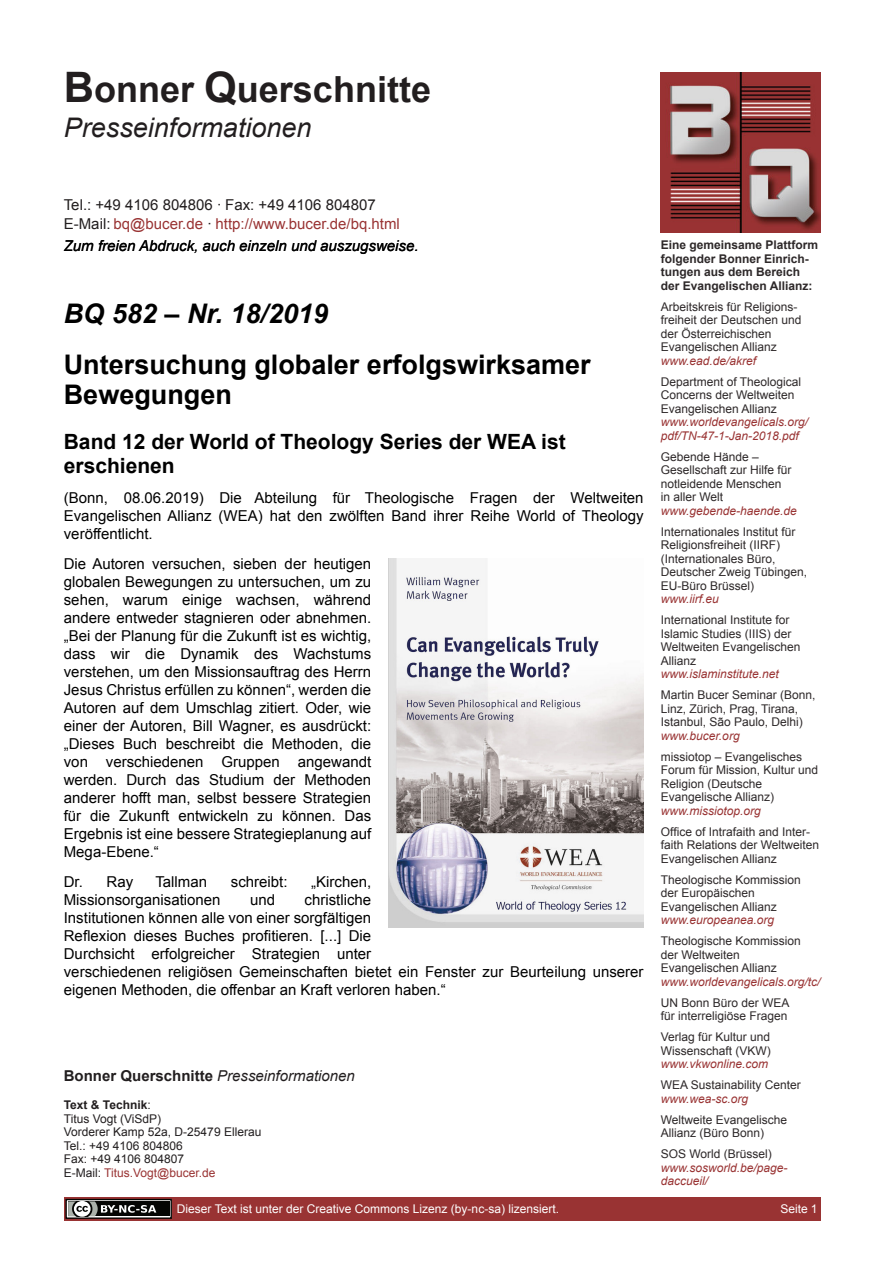
<style>
.page{position:relative;width:893px;height:1263px;background:#fff}
.page>*{position:absolute;margin:0;border:0;box-sizing:border-box;transform-origin:0 0}
.t1{font:700 36px "Arial";color:#221e1f}
.t2{font:700 27px/30px "Arial";color:#000}
.t3{font:italic 27px "Arial";color:#221e1f}
.t4{font:italic 700 27px "Arial";color:#000}
.t5{font:700 21px/24px "Arial";color:#000}
.t6{font:15px/18px "Arial";color:#000;text-align:justify}
.t7{font:15px/19.5px "Arial";color:#221e1f}
.t8{font:italic 15px "Arial";color:#000}
.t9{font:italic 15px "Arial";color:#221e1f}
.t10{font:12px/13.5px "Arial";color:#2d2829}
.t11{font:italic 12px/13.5px "Arial";color:#933}
.t12{font:12px/13.5px "Arial";color:#221e1f}
.t13{font:700 12px/13.5px "Arial";color:#2d2829}
.t14{font:12px "Arial";color:#fff}
.s1{font-size:42px}
.s2{color:#933}
.s3{font-weight:700;font-style:normal}
.s4{font-weight:700}
</style>
<div class="page">
<img style="left:660px;top:72px;width:160px;height:160px">
<div style="left:64px;top:1197px;width:756px;height:23px;background:#933"></div>
<svg style="left:67px;top:1201px;width:103px;height:16px"></svg>
<div style="left:65px;top:1199px;width:107px;height:20px;border:1px solid #040503"></div>
<div style="left:68px;top:1201px;width:101px;height:15px;background:#040503"></div>
<svg style="left:68px;top:1201px;width:88px;height:15px"></svg>
<img style="left:388px;top:558px;width:255px;height:369px">
<h1 class="t1" style="left:64px;top:76px;width:369px"><span class="s1">B</span>onner <span class="s1">Q</span>uerschnitte</h1>
<h2 class="t3" style="left:64px;top:117px;width:249px">Presseinformationen</h2>
<p class="t7" style="left:64px;top:196px;width:337px">Tel.: +49 4106 804806 · Fax: +49 4106 804807<br>E-Mail: <span class="s2">bq@bucer.de</span> · <span class="s2">http://www.bucer.de/bq.html</span></p>
<p class="t8" style="left:64px;top:240px;width:356px">Zum freien Abdruck, auch einzeln und auszugsweise.</p>
<p class="t13" style="left:660px;top:239px;width:159px">Eine gemeinsame Plattform folgender Bonner Einrich&shy;tungen aus dem Bereich der Evangelischen Allianz:</p>
<p class="t10" style="left:660px;top:301px;width:142px">Arbeitskreis für Religions&shy;freiheit der Deutschen und der Österreichischen<br>Evangelischen Allianz</p>
<p class="t11" style="left:660px;top:355px;width:97px">www.ead.de/akref</p>
<p class="t10" style="left:660px;top:376px;width:142px">Department of Theological<br>Concerns der Weltweiten<br>Evangelischen Allianz</p>
<p class="t11" style="left:660px;top:416px;width:149px">www.worldevangelicals.org/ pdf/TN-47-1-Jan-2018.pdf</p>
<p class="t10" style="left:660px;top:451px;width:132px">Gebende Hände –<br>Gesellschaft zur Hilfe für notleidende Menschen in aller Welt</p>
<p class="t11" style="left:660px;top:505px;width:138px">www.gebende-haende.de</p>
<p class="t10" style="left:660px;top:526px;width:148px">Internationales Institut für<br>Religionsfreiheit (IIRF) (Internationales Büro,<br>Deutscher Zweig Tübingen,<br>EU-Büro Brüssel)</p>
<p class="t11" style="left:660px;top:593px;width:60px">www.iirf.eu</p>
<p class="t10" style="left:660px;top:614px;width:141px">International Institute for<br>Islamic Studies (IIIS) der<br>Weltweiten Evangelischen<br>Allianz</p>
<p class="t11" style="left:660px;top:668px;width:120px">www.islaminstitute.net</p>
<p class="t10" style="left:660px;top:689px;width:156px">Martin Bucer Seminar (Bonn,<br>Linz, Zürich, Prag, Tirana,<br>Istanbul, São Paulo, Delhi)</p>
<p class="t11" style="left:660px;top:730px;width:80px">www.bucer.org</p>
<p class="t10" style="left:660px;top:751px;width:159px">missiotop – Evangelisches<br>Forum für Mission, Kultur und<br>Religion (Deutsche<br>Evangelische Allianz)</p>
<p class="t11" style="left:660px;top:805px;width:102px">www.missiotop.org</p>
<p class="t10" style="left:660px;top:826px;width:160px">Office of Intrafaith and Inter&shy;faith Relations der Weltweiten<br>Evangelischen Allianz</p>
<p class="t10" style="left:660px;top:874px;width:142px">Theologische Kommission der Europäischen<br>Evangelischen Allianz</p>
<p class="t11" style="left:660px;top:914px;width:115px">www.europeanea.org</p>
<p class="t10" style="left:660px;top:935px;width:142px">Theologische Kommission der Weltweiten<br>Evangelischen Allianz</p>
<p class="t11" style="left:660px;top:976px;width:161px">www.worldevangelicals.org/tc/</p>
<p class="t10" style="left:660px;top:997px;width:130px">UN Bonn Büro der WEA für interreligiöse Fragen</p>
<p class="t10" style="left:660px;top:1031px;width:112px">Verlag für Kultur und<br>Wissenschaft (VKW)</p>
<p class="t11" style="left:660px;top:1058px;width:109px">www.vkwonline.com</p>
<p class="t10" style="left:660px;top:1079px;width:142px">WEA Sustainability Center</p>
<p class="t11" style="left:660px;top:1093px;width:89px">www.wea-sc.org</p>
<p class="t10" style="left:660px;top:1114px;width:128px">Weltweite Evangelische<br>Allianz (Büro Bonn)</p>
<p class="t10" style="left:660px;top:1148px;width:113px">SOS World (Brüssel)</p>
<p class="t11" style="left:660px;top:1162px;width:128px">www.sosworld.be/page&shy;daccueil/</p>
<h2 class="t4" style="left:64px;top:303px;width:266px">BQ 582 – Nr. 18/2019</h2>
<h2 class="t2" style="left:64px;top:352px;width:528px">Untersuchung globaler erfolgswirksamer<br>Bewegungen</h2>
<h3 class="t5" style="left:64px;top:432px;width:503px">Band 12 der World of Theology Series der WEA ist erschienen</h3>
<p class="t6" style="left:64px;top:490px;width:581px">(Bonn, 08.06.2019) Die Abteilung für Theologische Fragen der Weltweiten Evangelischen Allianz (WEA) hat den zwölften Band ihrer Reihe World of Theology veröffentlicht.</p>
<p class="t6" style="left:64px;top:556px;width:309px">Die Autoren versuchen, sieben der heutigen globalen Bewegungen zu untersuchen, um zu sehen, warum einige wachsen, während andere entweder stagnieren oder abnehmen. „Bei der Planung für die Zukunft ist es wichtig, dass wir die Dynamik des Wachstums verstehen, um den Missionsauftrag des Herrn Jesus Christus erfüllen zu können“, werden die Autoren auf dem Umschlag zitiert. Oder, wie einer der Autoren, Bill Wagner, es ausdrückt: „Dieses Buch beschreibt die Methoden, die von verschiedenen Gruppen angewandt werden. Durch das Studium der Methoden anderer hofft man, selbst bessere Strategien für die Zukunft entwickeln zu können. Das Ergebnis ist eine bessere Strategieplanung auf Mega-Ebene.“</p>
<p class="t6" style="left:64px;top:874px;width:71px">Dr. Ray</p>
<p class="t6" style="left:155px;top:874px;width:53px">Tallman</p>
<p class="t6" style="left:231px;top:874px;width:58px">schreibt:</p>
<p class="t6" style="left:311px;top:874px;width:62px">„Kirchen,</p>
<p class="t6" style="left:64px;top:892px;width:158px">Missionsorganisationen</p>
<p class="t6" style="left:250px;top:892px;width:27px">und</p>
<p class="t6" style="left:64px;top:892px;width:581px;text-align:left;text-indent:241px">christliche<br>Institutionen können alle von einer sorgfältigen<br>Reflexion dieses Buches profitieren. [...] Die<br>Durchsicht erfolgreicher Strategien unter<br>verschiedenen religiösen Gemeinschaften bietet ein Fenster zur Beurteilung unserer eigenen Methoden, die offenbar an Kraft verloren haben.“</p>
<p class="t9" style="left:64px;top:1070px;width:292px"><span class="s3">Bonner Querschnitte</span> Presseinformationen</p>
<p class="t12" style="left:64px;top:1099px;width:199px"><span class="s4">Text &amp; Technik</span>:<br>Titus Vogt (ViSdP)<br>Vorderer Kamp 52a, D-25479 Ellerau<br>Tel.: +49 4106 804806<br>Fax: +49 4106 804807<br>E-Mail: <span class="s2">Titus.Vogt@bucer.de</span></p>
<p class="t14" style="left:177px;top:1204px;width:383px">Dieser Text ist unter der Creative Commons Lizenz (by-nc-sa) lizensiert.</p>
<p class="t14" style="left:780px;top:1204px;width:39px">Seite 1</p>
</div>
